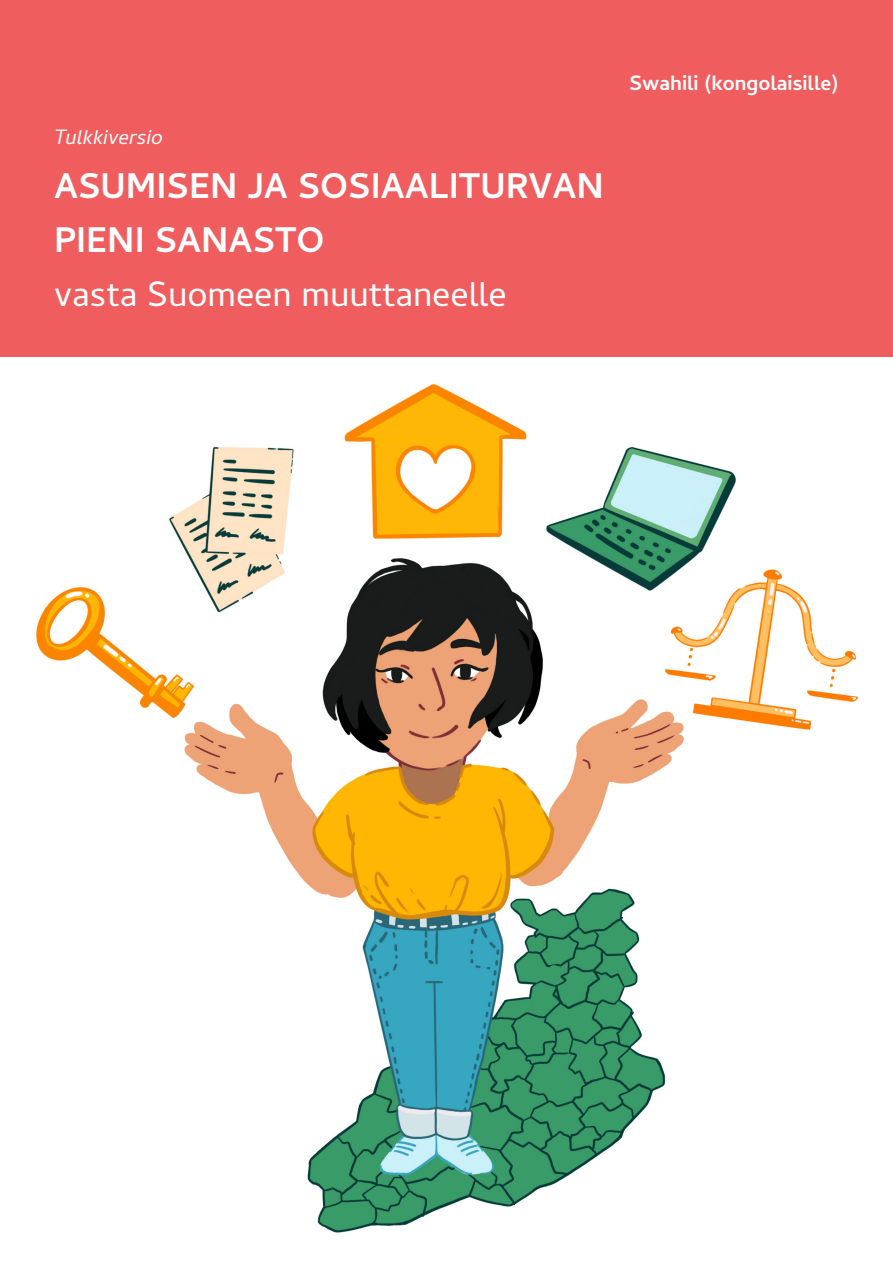
<style>
.page{position:relative;width:893px;height:1263px;background:#fff}
.page>*{position:absolute;margin:0;border:0;box-sizing:border-box;transform-origin:0 0}
.t1{font:700 36px "Cambay";color:#fff}
.t2{font:36px "Cambay";color:#fff}
.Suomi_bold{font:700 21px "Cambay";color:#fff}
.t3{font:italic 21px "Cambay";color:#fff}
</style>
<div class="page">
<div style="left:0;top:0;width:893px;height:357px;background:#f05d5e"></div>
<img style="left:36px;top:384px;width:823px;height:849px">
<p class="t3" style="left:54px;top:124px;width:110px">Tulkkiversio</p>
<p class="t1" style="left:54px;top:165px;width:551px">ASUMISEN JA SOSIAALITURVAN</p>
<p class="t1" style="left:54px;top:219px;width:272px">PIENI SANASTO</p>
<p class="t2" style="left:54px;top:273px;width:454px">vasta Suomeen muuttaneelle</p>
<p class="Suomi_bold" style="left:629px;top:70px;width:211px">Swahili (kongolaisille)</p>
</div>
